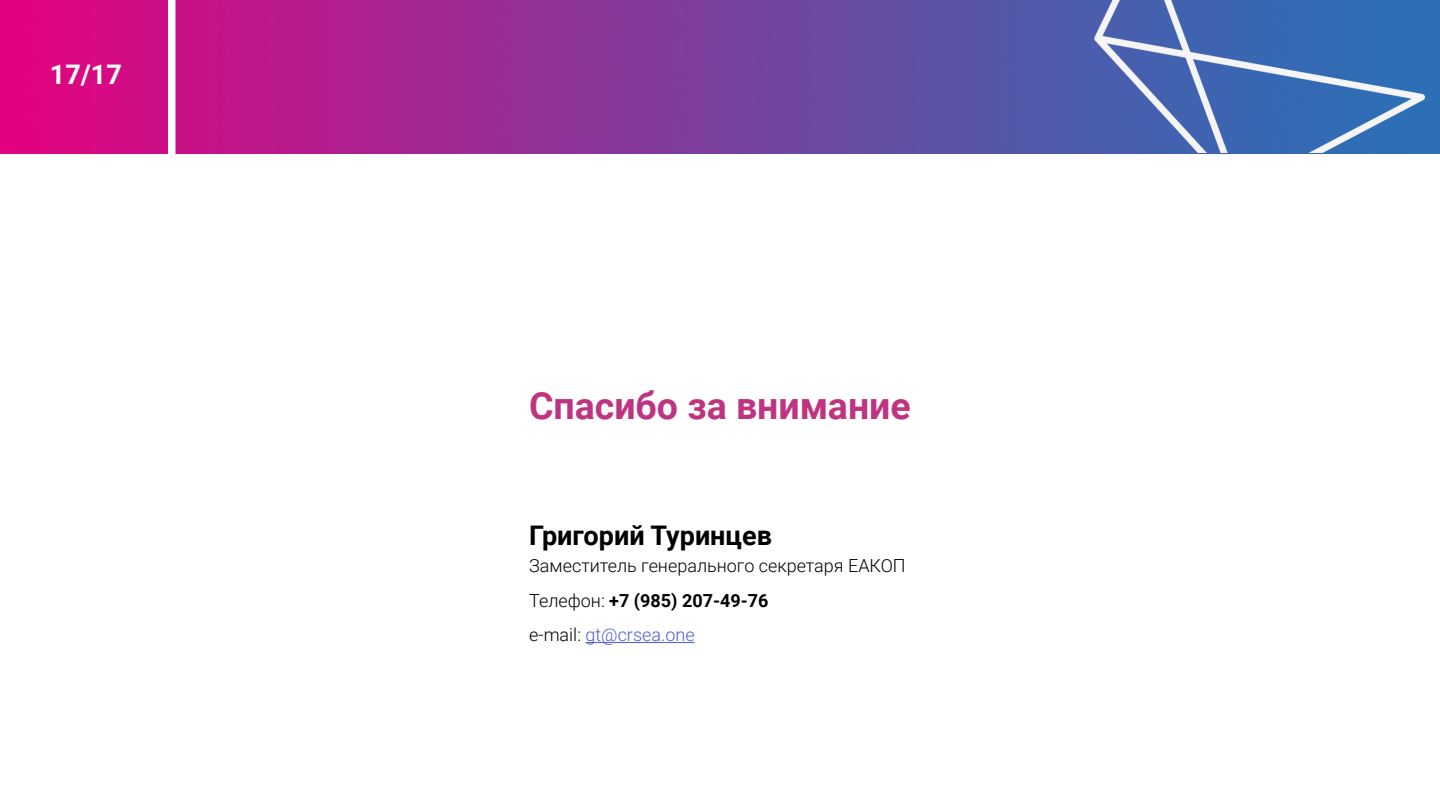
<style>
.page{position:relative;width:1440px;height:810px;background:#fff}
.page>*{position:absolute;margin:0;border:0;box-sizing:border-box;transform-origin:0 0}
.t1{font:700 37.5px "Roboto";color:#bf3480}
.t2{font:700 27px "Roboto";color:#000}
.t3{font:700 27px "Roboto";color:#fff}
.t4{font:300 18px/34.5px "Roboto";color:#000}
.s1{font-weight:700}
.s2{color:#4f5cd6}
</style>
<div class="page">
<img style="left:0;top:0;width:1440px;height:154px">
<img style="left:1095px;top:0;width:329px;height:153px">
<div style="left:168px;top:0;width:8px;height:155px;background:#fff"></div>
<hr style="left:586px;top:642px;width:109px;height:1px;background:#4f5cd6">
<h2 class="t3" style="left:50px;top:55px;width:74px">17/17</h2>
<h1 class="t1" style="left:529px;top:379px;width:383px">Спасибо за внимание</h1>
<h2 class="t2" style="left:529px;top:517px;width:244px">Григорий Туринцев</h2>
<p class="t4" style="left:529px;top:548px;width:378px">Заместитель генерального секретаря ЕАКОП<br>Телефон: <span class="s1">+7 (985) 207-49-76<br></span>e-mail: <span class="s2">gt@crsea.one</span></p>
</div>
